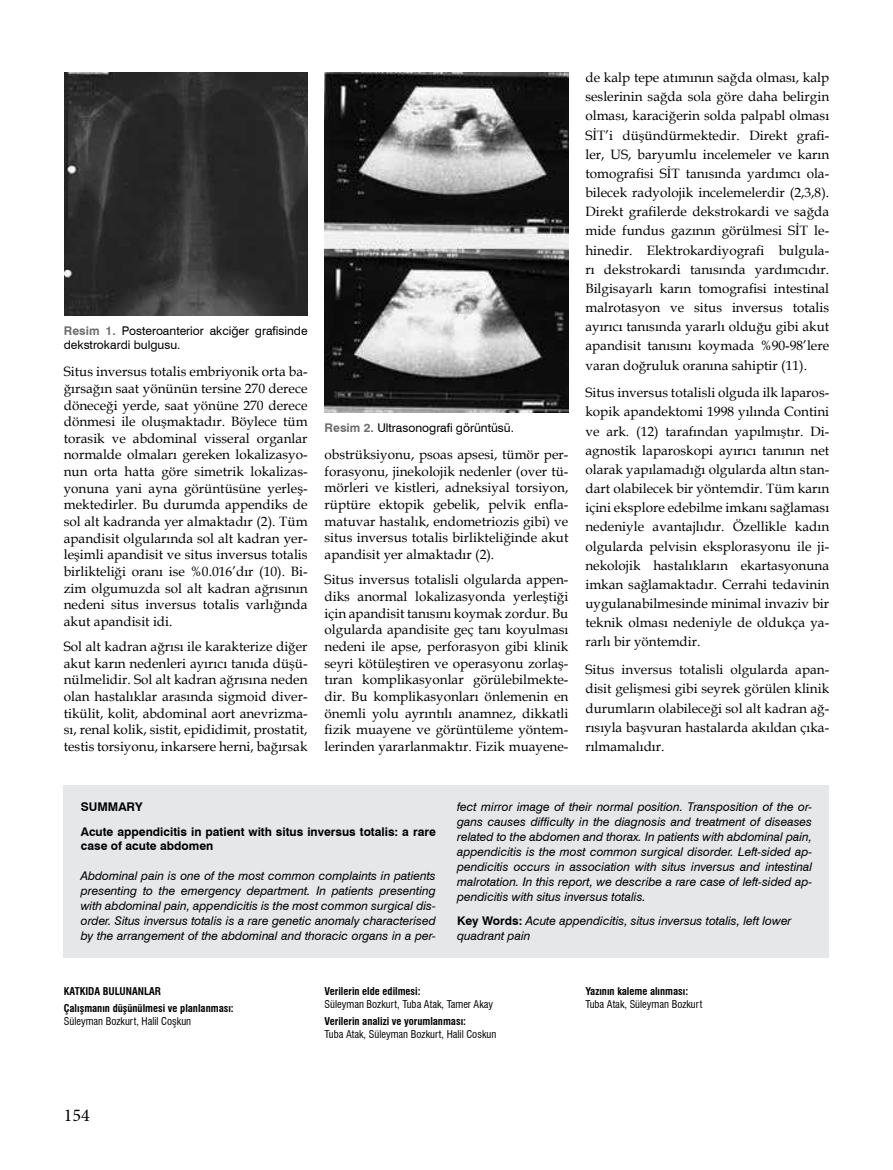
<style>
.page{position:relative;width:893px;height:1170px;background:#fff}
.page>*{position:absolute;margin:0;border:0;box-sizing:border-box;transform-origin:0 0}
.t1{font:18px "Minion Pro";color:#000}
.t2{font:13.5px/16.6px "Book Antiqua";color:#000;text-align:justify}
.t3{font:italic 12px/15px "Swiss 721 BT";color:#000;text-align:justify}
.t4{font:12px/14.2px "Swiss 721 BT";color:#000}
.t5{font:700 12px/25px "Swiss 721 BT";color:#000}
.t6{font:700 condensed 10.5px/16.8px "Swiss 721 BT";color:#000}
.t7{font:condensed 10.5px "Swiss 721 BT";color:#000}
.s1{font-weight:700;color:#6d6e70}
.s2{font-weight:700;font-style:normal}
</style>
<div class="page">
<img style="left:64px;top:72px;width:244px;height:243px">
<img style="left:325px;top:72px;width:243px;height:340px">
<div style="left:64px;top:784px;width:765px;height:173px;background:#e6e7e8"></div>
<p class="t4" style="left:64px;top:323px;width:245px"><span class="s1">Resim 1.</span> Posteroanterior akciğer grafisinde dekstrokardi bulgusu.</p>
<p class="t2" style="left:64px;top:363px;width:245px">Situs inversus totalis embriyonik orta ba&shy;ğırsağın saat yönünün tersine 270 derece döneceği yerde, saat yönüne 270 derece dönmesi ile oluşmaktadır. Böylece tüm torasik ve abdominal visseral organlar normalde olmaları gereken lokalizasyo&shy;nun orta hatta göre simetrik lokalizas&shy;yonuna yani ayna görüntüsüne yerleş&shy;mektedirler. Bu durumda appendiks de sol alt kadranda yer almaktadır (2). Tüm apandisit olgularında sol alt kadran yer&shy;leşimli apandisit ve situs inversus totalis birlikteliği oranı ise %0.016’dır (10). Bi&shy;zim olgumuzda sol alt kadran ağrısının nedeni situs inversus totalis varlığında akut apandisit idi.</p>
<p class="t2" style="left:64px;top:637px;width:245px">Sol alt kadran ağrısı ile karakterize diğer akut karın nedenleri ayırıcı tanıda düşü&shy;nülmelidir. Sol alt kadran ağrısına neden olan hastalıklar arasında sigmoid diver&shy;tikülit, kolit, abdominal aort anevrizma&shy;sı, renal kolik, sistit, epididimit, prostatit, testis torsiyonu, inkarsere herni, bağırsak</p>
<p class="t4" style="left:325px;top:420px;width:191px"><span class="s1">Resim 2.</span> Ultrasonografi görüntüsü.</p>
<p class="t2" style="left:325px;top:446px;width:245px">obstrüksiyonu, psoas apsesi, tümör per&shy;forasyonu, jinekolojik nedenler (over tü&shy;mörleri ve kistleri, adneksiyal torsiyon, rüptüre ektopik gebelik, pelvik enfla&shy;matuvar hastalık, endometriozis gibi) ve situs inversus totalis birlikteliğinde akut apandisit yer almaktadır (2).</p>
<p class="t2" style="left:325px;top:571px;width:245px">Situs inversus totalisli olgularda appen&shy;diks anormal lokalizasyonda yerleştiği için apandisit tanısını koymak zordur. Bu olgularda apandisite geç tanı koyulması nedeni ile apse, perforasyon gibi klinik seyri kötüleştiren ve operasyonu zorlaş&shy;tıran komplikasyonlar görülebilmekte&shy;dir. Bu komplikasyonları önlemenin en önemli yolu ayrıntılı anamnez, dikkatli fizik muayene ve görüntüleme yöntem&shy;lerinden yararlanmaktır. Fizik muayene-</p>
<p class="t2" style="left:585px;top:68px;width:245px;line-height:19.2px">de kalp tepe atımının sağda olması, kalp seslerinin sağda sola göre daha belirgin olması, karaciğerin solda palpabl olması SİT’i düşündürmektedir. Direkt grafi&shy;ler, US, baryumlu incelemeler ve karın tomografisi SİT tanısında yardımcı ola&shy;bilecek radyolojik incelemelerdir (2,3,8).<br>Direkt grafilerde dekstrokardi ve sağda mide fundus gazının görülmesi SİT le&shy;hinedir. Elektrokardiyografi bulgula&shy;rı dekstrokardi tanısında yardımcıdır.<br>Bilgisayarlı karın tomografisi intestinal malrotasyon ve situs inversus totalis ayırıcı tanısında yararlı olduğu gibi akut apandisit tanısını koymada %90-98’lere varan doğruluk oranına sahiptir (11).</p>
<p class="t2" style="left:585px;top:383px;width:245px;line-height:19.2px">Situs inversus totalisli olguda ilk laparos&shy;kopik apandektomi 1998 yılında Contini ve ark. (12) tarafından yapılmıştır. Di&shy;agnostik laparoskopi ayırıcı tanının net olarak yapılamadığı olgularda altın stan&shy;dart olabilecek bir yöntemdir. Tüm karın içini eksplore edebilme imkanı sağlaması nedeniyle avantajlıdır. Özellikle kadın olgularda pelvisin eksplorasyonu ile ji&shy;nekolojik hastalıkların ekartasyonuna imkan sağlamaktadır. Cerrahi tedavinin uygulanabilmesinde minimal invaziv bir teknik olması nedeniyle de oldukça ya&shy;rarlı bir yöntemdir.</p>
<p class="t2" style="left:585px;top:659px;width:245px;line-height:19.2px">Situs inversus totalisli olgularda apan&shy;disit gelişmesi gibi seyrek görülen klinik durumların olabileceği sol alt kadran ağ&shy;rısıyla başvuran hastalarda akıldan çıka&shy;rılmamalıdır.</p>
<p class="t5" style="left:81px;top:794px;width:357px">SUMMARY<br>Acute appendicitis in patient with situs inversus totalis: a rare</p>
<p class="t5" style="left:81px;top:833px;width:134px">case of acute abdomen</p>
<p class="t3" style="left:81px;top:868px;width:357px">Abdominal pain is one of the most common complaints in patients presenting to the emergency department. In patients presenting with abdominal pain, appendicitis is the most common surgical dis&shy;order. Situs inversus totalis is a rare genetic anomaly characterised by the arrangement of the abdominal and thoracic organs in a per-</p>
<p class="t3" style="left:457px;top:799px;width:357px">fect mirror image of their normal position. Transposition of the or&shy;gans causes difficulty in the diagnosis and treatment of diseases related to the abdomen and thorax. In patients with abdominal pain, appendicitis is the most common surgical disorder. Left-sided ap&shy;pendicitis occurs in association with situs inversus and intestinal malrotation. In this report, we describe a rare case of left-sided ap&shy;pendicitis with situs inversus totalis.</p>
<p class="t3" style="left:457px;top:913px;width:336px"><span class="s2">Key Words:</span> Acute appendicitis, situs inversus totalis, left lower quadrant pain</p>
<p class="t6" style="left:64px;top:983px;width:171px">KATKIDA BULUNANLAR<br>Çalışmanın düşünülmesi ve planlanması:</p>
<p class="t7" style="left:64px;top:1014px;width:129px">Süleyman Bozkurt, Halil Coşkun</p>
<h1 class="t1" style="left:64px;top:1104px;width:27px">154</h1>
<p class="t6" style="left:325px;top:983px;width:98px">Verilerin elde edilmesi:</p>
<p class="t7" style="left:325px;top:997px;width:170px">Süleyman Bozkurt, Tuba Atak, Tamer Akay</p>
<p class="t6" style="left:325px;top:1012px;width:143px">Verilerin analizi ve yorumlanması:</p>
<p class="t7" style="left:325px;top:1027px;width:173px">Tuba Atak, Süleyman Bozkurt, Halil Coskun</p>
<p class="t6" style="left:585px;top:983px;width:104px">Yazının kaleme alınması:</p>
<p class="t7" style="left:585px;top:997px;width:118px">Tuba Atak, Süleyman Bozkurt</p>
</div>
